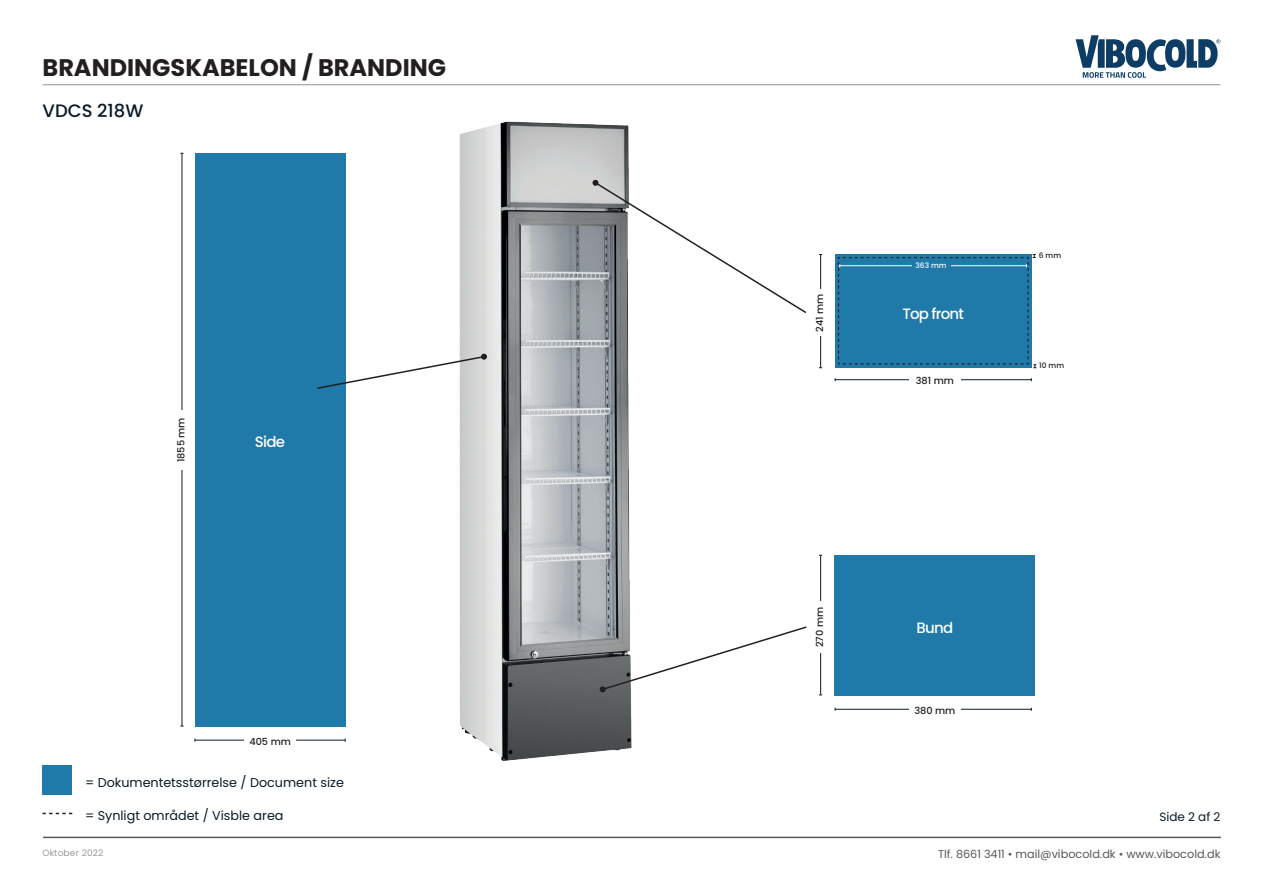
<style>
.page{position:relative;width:1263px;height:893px;background:#fff}
.page>*{position:absolute;margin:0;border:0;box-sizing:border-box;transform-origin:0 0}
.t1{font:700 24px "Poppins";color:#231f20}
.t2{font:500 18px "Poppins";color:#0a1b28}
.t3{font:500 15px "Poppins";letter-spacing:-.05em;color:#fff}
.t4{font:12.75px "Poppins";color:#0a1b28}
.t5{font:12px "Poppins";color:#0a1b28}
.t6{font:11.25px "Poppins";color:#57585a}
.t7{font:500 9.75px "Poppins";color:#231f20}
.t8{font:300 9px "Poppins";letter-spacing:.02em;color:#808285}
.t9{font:500 7.5px "Poppins";color:#231f20}
.t10{font:500 7.5px "Poppins";color:#fff}
</style>
<div class="page">
<hr style="left:43px;top:84px;width:1177px;height:1px;background:#231f20">
<svg style="left:1075px;top:35px;width:145px;height:43px"></svg>
<hr style="left:43px;top:837px;width:1178px;height:1px;background:#57585a">
<div style="left:835px;top:555px;width:200px;height:140px;background:#1f79a9"></div>
<div style="left:195px;top:153px;width:150px;height:573px;background:#1f79a9"></div>
<hr style="left:820px;top:255px;width:1px;height:113px;background:#0a1b28">
<hr style="left:820px;top:555px;width:1px;height:140px;background:#0a1b28">
<hr style="left:182px;top:153px;width:1px;height:573px;background:#0a1b28">
<div style="left:813px;top:289px;width:11px;height:47px;background:#fff"></div>
<div style="left:813px;top:602px;width:11px;height:51px;background:#fff"></div>
<div style="left:174px;top:410px;width:12px;height:60px;background:#fff"></div>
<hr style="left:835px;top:379px;width:196px;height:1px;background:#0a1b28">
<hr style="left:835px;top:709px;width:196px;height:1px;background:#0a1b28">
<hr style="left:195px;top:740px;width:150px;height:1px;background:#0a1b28">
<div style="left:909px;top:374px;width:51px;height:12px;background:#fff"></div>
<div style="left:909px;top:704px;width:51px;height:11px;background:#fff"></div>
<div style="left:245px;top:735px;width:51px;height:11px;background:#fff"></div>
<div style="left:43px;top:765px;width:29px;height:30px;background:#1f79a9"></div>
<svg style="left:43px;top:813px;width:29px;height:1px"></svg>
<img style="left:449px;top:84px;width:211px;height:677px">
<svg style="left:317px;top:354px;width:170px;height:36px"></svg>
<div style="left:837px;top:254px;width:199px;height:114px;background:#1f79a9"></div>
<svg style="left:592px;top:180px;width:214px;height:135px"></svg>
<svg style="left:600px;top:625px;width:207px;height:67px"></svg>
<h1 class="t1" style="left:43px;top:54px;width:405px">BRANDINGSKABELON / BRANDING</h1>
<h2 class="t2" style="left:43px;top:100px;width:102px">VDCS 218W</h2>
<p class="t7" style="left:176px;top:462px;width:46px;rotate:-90deg">1855 mm</p>
<p class="t3" style="left:255px;top:433px;width:32px">Side</p>
<p class="t7" style="left:249px;top:736px;width:43px">405 mm</p>
<p class="t4" style="left:85px;top:775px;width:260px">= Dokumentetsstørrelse / Document size</p>
<p class="t4" style="left:85px;top:808px;width:200px">= Synligt området / Visble area</p>
<p class="t7" style="left:814px;top:332px;width:40px;rotate:-90deg">241 mm</p>
<p class="t10" style="left:915px;top:261px;width:33px">363 mm</p>
<p class="t3" style="left:902px;top:305px;width:63px">Top front</p>
<p class="t7" style="left:916px;top:375px;width:40px">381 mm</p>
<p class="t9" style="left:1039px;top:251px;width:24px">6 mm</p>
<p class="t9" style="left:1039px;top:361px;width:26px">10 mm</p>
<p class="t7" style="left:814px;top:647px;width:42px;rotate:-90deg">270 mm</p>
<p class="t3" style="left:916px;top:619px;width:38px">Bund</p>
<p class="t7" style="left:914px;top:705px;width:43px">380 mm</p>
<p class="t5" style="left:1159px;top:809px;width:63px">Side 2 af 2</p>
<p class="t8" style="left:43px;top:847px;width:62px">Oktober 2022</p>
<p class="t6" style="left:938px;top:847px;width:284px">Tlf. 8661 3411 • mail@vibocold.dk • www.vibocold.dk</p>
</div>
